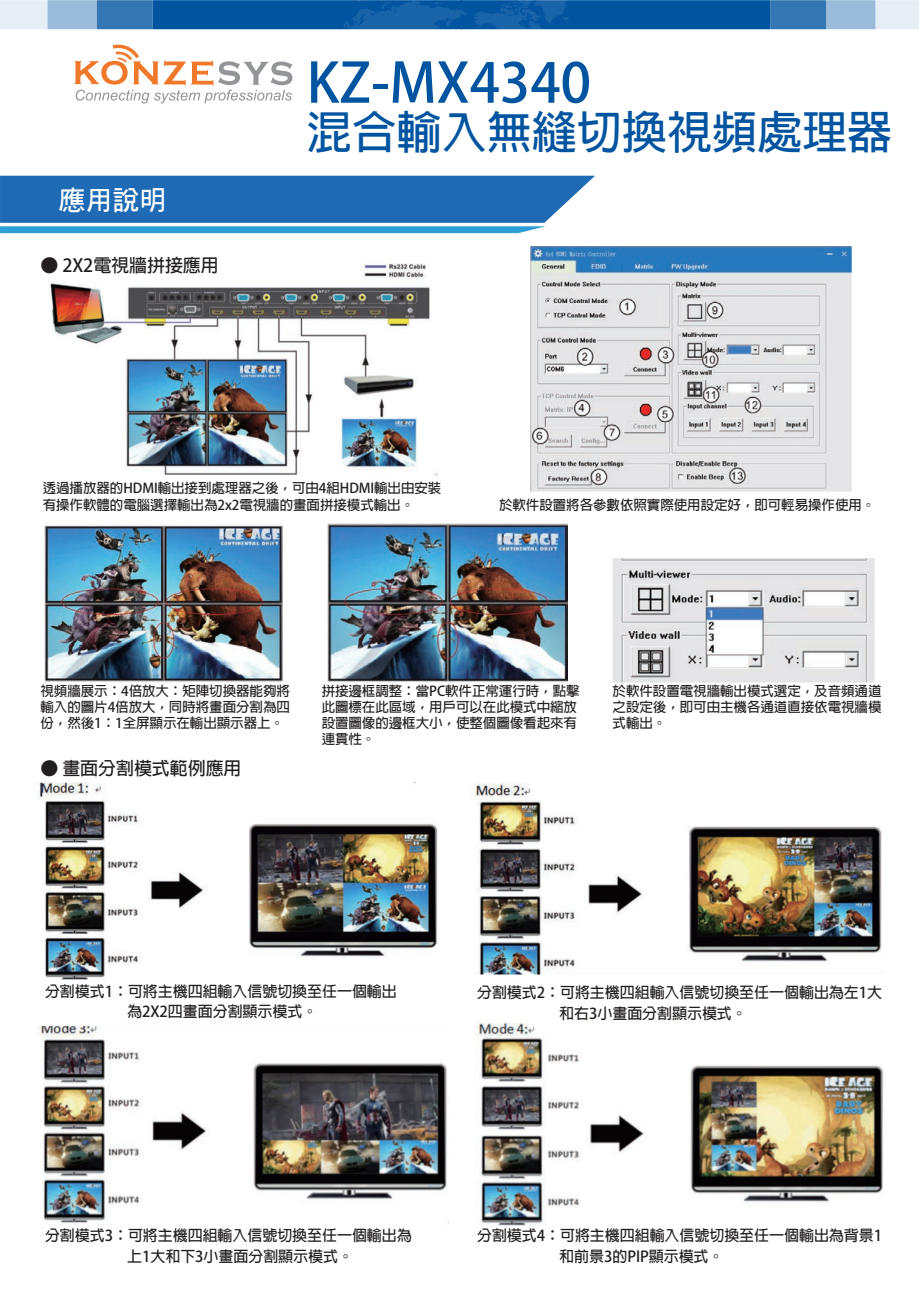
<style>
.page{position:relative;width:919px;height:1289px;background:#fff}
.page>*{position:absolute;margin:0;border:0;box-sizing:border-box;transform-origin:0 0}
.t1{font:700 54px "Adobe Fan Heiti Std";color:#0154a0}
.t2{font:700 45px "Adobe Fan Heiti Std";color:#0154a0}
.t3{font:27px "DF Hei W7 WINP BF";color:#fff}
.t4{font:700 18px "Adobe Fan Heiti Std";letter-spacing:-.005em;color:#231f20}
.t5{font:700 15px/20.5px "Adobe Fan Heiti Std";letter-spacing:-.005em;color:#231f20}
.t6{font:700 13.5px/16px "Adobe Fan Heiti Std";letter-spacing:-.005em;color:#231f20}
</style>
<div class="page">
<svg style="left:74px;top:45px;width:218px;height:58px"></svg>
<div style="left:153px;top:0;width:309px;height:29px;background:#0154a0"></div>
<div style="left:97px;top:0;width:56px;height:29px;background:#3376b3"></div>
<div style="left:48px;top:0;width:49px;height:29px;background:#9abbd9"></div>
<div style="left:0;top:0;width:48px;height:29px;background:#e6eef5"></div>
<div style="left:461px;top:0;width:309px;height:29px;background:#0154a0"></div>
<div style="left:770px;top:0;width:56px;height:29px;background:#3376b3"></div>
<div style="left:826px;top:0;width:49px;height:29px;background:#9abbd9"></div>
<div style="left:875px;top:0;width:43px;height:29px;background:#e6eef5"></div>
<svg style="left:338px;top:0;width:231px;height:30px"></svg>
<img style="left:37px;top:782px;width:401px;height:197px">
<img style="left:38px;top:1026px;width:409px;height:198px">
<img style="left:474px;top:782px;width:408px;height:192px">
<img style="left:475px;top:1018px;width:409px;height:208px">
<svg style="left:0;top:176px;width:595px;height:57px;background:#387fc0"></svg>
<img style="left:49px;top:263px;width:389px;height:213px">
<img style="left:530px;top:246px;width:321px;height:245px">
<img style="left:45px;top:523px;width:238px;height:159px">
<img style="left:327px;top:523px;width:241px;height:159px">
<img style="left:612px;top:558px;width:262px;height:124px">
<h3 class="t3" style="left:58px;top:187px;width:109px">應用說明</h3>
<h3 class="t4" style="left:40px;top:254px;width:180px">● 2X2電視牆拼接應用</h3>
<h1 class="t1" style="left:307px;top:50px;width:286px">KZ-MX4340</h1>
<h2 class="t2" style="left:307px;top:106px;width:587px">混合輸入無縫切換視頻處理器</h2>
<p class="t6" style="left:43px;top:479px;width:400px;line-height:17.5px">透過播放器的HDMI輸出接到處理器之後，可由4組HDMI輸出由安裝有操作軟體的電腦選擇輸出為2x2電視牆的畫面拼接模式輸出。</p>
<p class="t6" style="left:499px;top:497px;width:378px">於軟件設置將各參數依照實際使用設定好，即可輕易操作使用。</p>
<p class="t6" style="left:40px;top:683px;width:251px;text-align:justify">視頻牆展示：4倍放大：矩陣切換器能夠將輸入的圖片4倍放大，同時將畫面分割為四份，然後1：1全屏顯示在輸出顯示器上。</p>
<p class="t6" style="left:321px;top:683px;width:259px">拼接邊框調整：當PC軟件正常運行時，點擊此圖標在此區域，用戶可以在此模式中縮放設置圖像的邊框大小，使整個圖像看起來有連貫性。</p>
<p class="t6" style="left:612px;top:683px;width:270px;text-align:justify">於軟件設置電視牆輸出模式選定，及音頻通道之設定後，即可由主機各通道直接依電視牆模式輸出。</p>
<h3 class="t4" style="left:40px;top:757px;width:203px">● 畫面分割模式範例應用</h3>
<p class="t5" style="left:45px;top:981px;width:353px;text-align:center">分割模式1：可將主機四組輸入信號切換至任一個輸出為2X2四畫面分割顯示模式。</p>
<p class="t5" style="left:559px;top:982px;width:324px;text-indent:-82px">分割模式2：可將主機四組輸入信號切換至任一個輸出為左1大和右3小畫面分割顯示模式。</p>
<p class="t5" style="left:127px;top:1225px;width:286px;text-indent:-82px">分割模式3：可將主機四組輸入信號切換至任一個輸出為上1大和下3小畫面分割顯示模式。</p>
<p class="t5" style="left:559px;top:1225px;width:324px;text-indent:-82px">分割模式4：可將主機四組輸入信號切換至任一個輸出為背景1和前景3的PIP顯示模式。</p>
</div>
